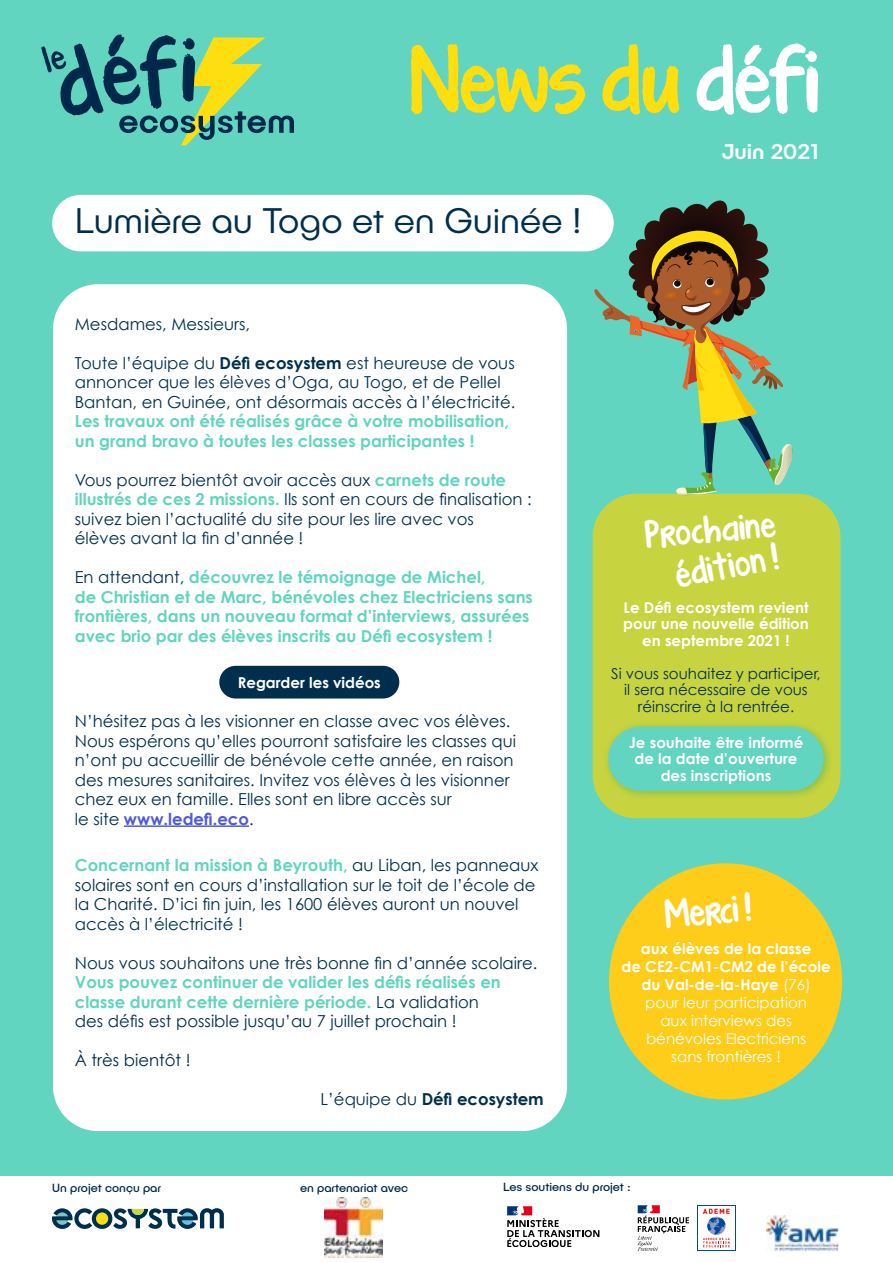
<style>
.page{position:relative;width:893px;height:1263px;background:#fff}
.page>*{position:absolute;margin:0;border:0;box-sizing:border-box;transform-origin:0 0}
.t1{font:70.5px "KG Turning Tables";letter-spacing:-.005em;color:#ffde10}
.t2{font:300 36px "Publica Play";color:#002f4d}
.t3{font:29.85px "KG Turning Tables";color:#fff}
.t4{font:28.65px "KG Turning Tables";color:#fff}
.t5{font:500 21.45px "Publica Play";color:#fff}
.t6{font:16.5px/19.5px "Century Gothic";color:#002f4d}
.t7{font:700 16.5px/19.5px "Century Gothic";color:#61d5bf}
.t8{font:700 16.5px "Century Gothic";color:#002f4d}
.t9{font:16.5px "Century Gothic";color:#00284a}
.t10{font:15px/18px "Century Gothic";color:#fff;text-align:center}
.t11{font:700 15px/16.5px "Century Gothic";color:#fff;text-align:center}
.t12{font:15px/16.5px "Century Gothic";color:#002f4d;text-align:center}
.t13{font:12px "Publica Play";color:#00284a}
.s1{color:#fff}
.s2{font-weight:700}
.s3{font-weight:700;color:#61d5bf}
.s4{font-weight:400;color:#002f4d}
.s5{font-weight:700;color:#4f5cd6}
.s6{font-weight:400}
</style>
<div class="page">
<div style="left:0;top:0;width:893px;height:1228px;background:#61d5bf"></div>
<div style="left:0;top:1176px;width:892px;height:87px;background:#fff"></div>
<svg style="left:41px;top:35px;width:253px;height:111px"></svg>
<svg style="left:52px;top:1208px;width:172px;height:21px"></svg>
<img style="left:767px;top:1215px;width:72px;height:36px">
<svg style="left:637px;top:1205px;width:52px;height:46px"></svg>
<div style="left:697px;top:1205px;width:39px;height:46px;background:#004a99"></div>
<div style="left:698px;top:1206px;width:37px;height:44px;background:#fff"></div>
<svg style="left:703px;top:1209px;width:27px;height:38px"></svg>
<svg style="left:507px;top:1206px;width:92px;height:41px"></svg>
<div style="left:53px;top:284px;width:514px;height:847px;background:#fff;border-radius:45px"></div>
<img style="left:324px;top:1198px;width:59px;height:59px">
<div style="left:52px;top:195px;width:562px;height:56px;background:#fff;border-radius:28px"></div>
<div style="left:609px;top:863px;width:233px;height:236px;background:#fecd1a;border-radius:50%"></div>
<div style="left:592px;top:494px;width:249px;height:324px;background:#c8d43f;border-radius:44px"></div>
<div style="left:219px;top:666px;width:180px;height:32px;background:#002f4d;border-radius:16px"></div>
<hr style="left:124px;top:825px;width:125px;height:2px;background:#4f5cd6">
<div style="left:602px;top:721px;width:231px;height:81px;background:#74b656;opacity:.75"></div>
<div style="left:608px;top:727px;width:216px;height:64px;background:#61d5bf;border-radius:32px"></div>
<svg style="left:594px;top:204px;width:201px;height:292px"></svg>
<h1 class="t1" style="left:409px;top:47px;width:411px">News du <span class="s1">défi</span></h1>
<h3 class="t5" style="left:721px;top:138px;width:99px">Juin 2021</h3>
<h2 class="t2" style="left:75px;top:199px;width:508px">Lumière au Togo et en Guinée !</h2>
<p class="t6" style="left:75px;top:314px;width:177px">Mesdames, Messieurs,</p>
<p class="t6" style="left:75px;top:353px;width:442px">Toute l’équipe du <span class="s2">Défi ecosystem</span> est heureuse de vous annoncer que les élèves d’Oga, au Togo, et de Pellel<br>Bantan, en Guinée, ont désormais accès à l’électricité.</p>
<p class="t7" style="left:75px;top:411px;width:436px">Les travaux ont été réalisés grâce à votre mobilisation, un grand bravo à toutes les classes participantes !</p>
<p class="t6" style="left:75px;top:470px;width:458px">Vous pourrez bientôt avoir accès aux <span class="s3">carnets de route illustrés de ces 2 missions.</span> Ils sont en cours de finalisation : suivez bien l’actualité du site pour les lire avec vos<br>élèves avant la fin d’année !</p>
<p class="t7" style="left:75px;top:567px;width:460px"><span class="s4">En attendant,</span> découvrez le témoignage de Michel,<br>de Christian et de Marc, bénévoles chez Electriciens sans frontières, dans un nouveau format d’interviews, assurées avec brio par des élèves inscrits au Défi ecosystem !</p>
<p class="t11" style="left:238px;top:674px;width:145px">Regarder les vidéos</p>
<p class="t6" style="left:75px;top:711px;width:443px">N’hésitez pas à les visionner en classe avec vos élèves.<br>Nous espérons qu’elles pourront satisfaire les classes qui n’ont pu accueillir de bénévole cette année, en raison des mesures sanitaires. Invitez vos élèves à les visionner chez eux en famille. Elles sont en libre accès sur<br>le site <span class="s5">www.ledefi.eco</span>.</p>
<p class="t6" style="left:75px;top:855px;width:465px"><span class="s3">Concernant la mission à Beyrouth,</span> au Liban, les panneaux solaires sont en cours d’installation sur le toit de l’école de la Charité. D’ici fin juin, les 1600 élèves auront un nouvel accès à l’électricité !</p>
<p class="t6" style="left:75px;top:953px;width:464px">Nous vous souhaitons une très bonne fin d’année scolaire.</p>
<p class="t7" style="left:75px;top:972px;width:428px">Vous pouvez continuer de valider les défis réalisés en classe durant cette dernière période. <span class="s4">La validation des défis est possible jusqu’au 7 juillet prochain !</span></p>
<p class="t9" style="left:75px;top:1050px;width:117px">À très bientôt !</p>
<p class="t8" style="left:320px;top:1089px;width:225px"><span class="s6">L’équipe du</span> Défi ecosystem</p>
<h3 class="t4" style="left:644px;top:521px;width:132px;rotate:-5deg">Prochaine</h3>
<h3 class="t4" style="left:673px;top:562px;width:105px;rotate:-11deg">édition !</h3>
<p class="t11" style="left:623px;top:599px;width:187px">Le Défi ecosystem revient pour une nouvelle édition en septembre 2021 !</p>
<p class="t12" style="left:611px;top:665px;width:211px">Si vous souhaitez y participer, il sera nécessaire de vous réinscrire à la rentrée.</p>
<p class="t11" style="left:629px;top:734px;width:176px">Je souhaite être informé de la date d’ouverture des inscriptions</p>
<h3 class="t3" style="left:664px;top:901px;width:88px;rotate:-5deg">Merci !</h3>
<p class="t10" style="left:622px;top:939px;width:211px"><span class="s2">aux élèves de la classe<br>de CE2-CM1-CM2 de l’école du Val-de-la-Haye</span> (76)<br>pour leur participation<br>aux interviews des bénévoles Electriciens<br>sans frontières !</p>
<p class="t13" style="left:52px;top:1180px;width:110px">Un projet conçu par</p>
<p class="t13" style="left:300px;top:1180px;width:110px">en partenariat avec</p>
<p class="t13" style="left:503px;top:1179px;width:129px">Les soutiens du projet :</p>
</div>
